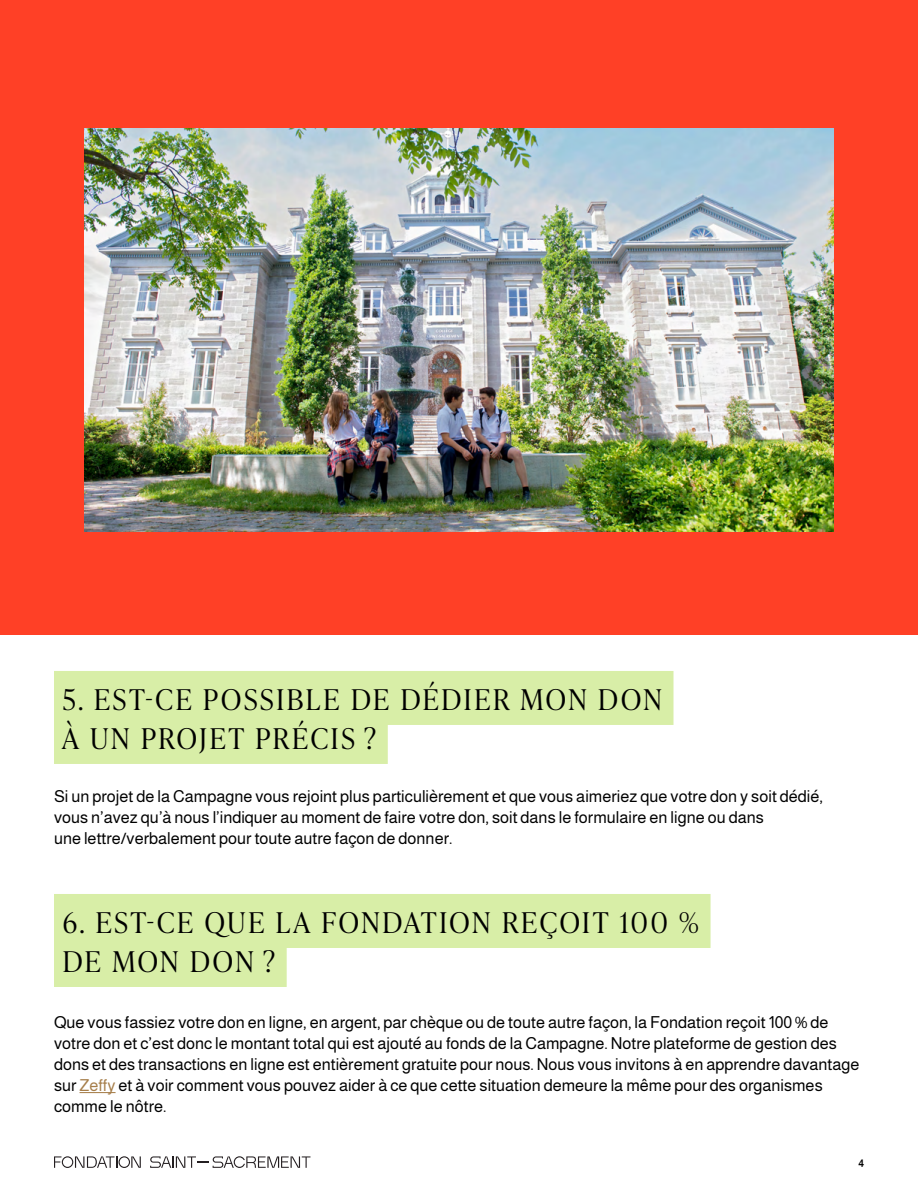
<style>
.page{position:relative;width:918px;height:1188px;background:#fff}
.page>*{position:absolute;margin:0;border:0;box-sizing:border-box;transform-origin:0 0}
.t1{font:300 28.5px/39px "Ivy Presto Headline";letter-spacing:.09em;color:#000}
.t2{font:16.5px/21px "Almarai";color:#000}
.t3{font:700 10.5px "Almarai";color:#000}
.s1{color:#a67e4a}
</style>
<div class="page">
<hr style="left:80px;top:1092px;width:36px;height:1px;background:#a67e4a">
<div style="left:54px;top:671px;width:620px;height:54px;background:#d8eea7"></div>
<div style="left:54px;top:710px;width:334px;height:54px;background:#d8eea7"></div>
<div style="left:54px;top:894px;width:657px;height:54px;background:#d8eea7"></div>
<div style="left:54px;top:933px;width:233px;height:54px;background:#d8eea7"></div>
<div style="left:0;top:0;width:918px;height:634px;background:#ff4026"></div>
<img style="left:85px;top:128px;width:748px;height:404px">
<svg style="left:54px;top:1156px;width:87px;height:12px"></svg>
<svg style="left:150px;top:1156px;width:161px;height:12px"></svg>
<h1 class="t1" style="left:62px;top:679px;width:601px">5. EST-CE POSSIBLE DE DÉDIER MON DON<br>À UN PROJET PRÉCIS ?</h1>
<p class="t2" style="left:54px;top:786px;width:771px">Si un projet de la Campagne vous rejoint plus particulièrement et que vous aimeriez que votre don y soit dédié, vous n’avez qu’à nous l’indiquer au moment de faire votre don, soit dans le formulaire en ligne ou dans<br>une lettre/verbalement pour toute autre façon de donner.</p>
<h1 class="t1" style="left:63px;top:902px;width:638px">6. EST-CE QUE LA FONDATION REÇOIT 100 %<br>DE MON DON ?</h1>
<p class="t2" style="left:54px;top:1012px;width:807px">Que vous fassiez votre don en ligne, en argent, par chèque ou de toute autre façon, la Fondation reçoit 100 % de votre don et c’est donc le montant total qui est ajouté au fonds de la Campagne. Notre plateforme de gestion des dons et des transactions en ligne est entièrement gratuite pour nous. Nous vous invitons à en apprendre davantage sur <span class="s1">Zeffy</span> et à voir comment vous pouvez aider à ce que cette situation demeure la même pour des organismes comme le nôtre.</p>
<p class="t3" style="left:858px;top:1155px;width:7px">4</p>
</div>
